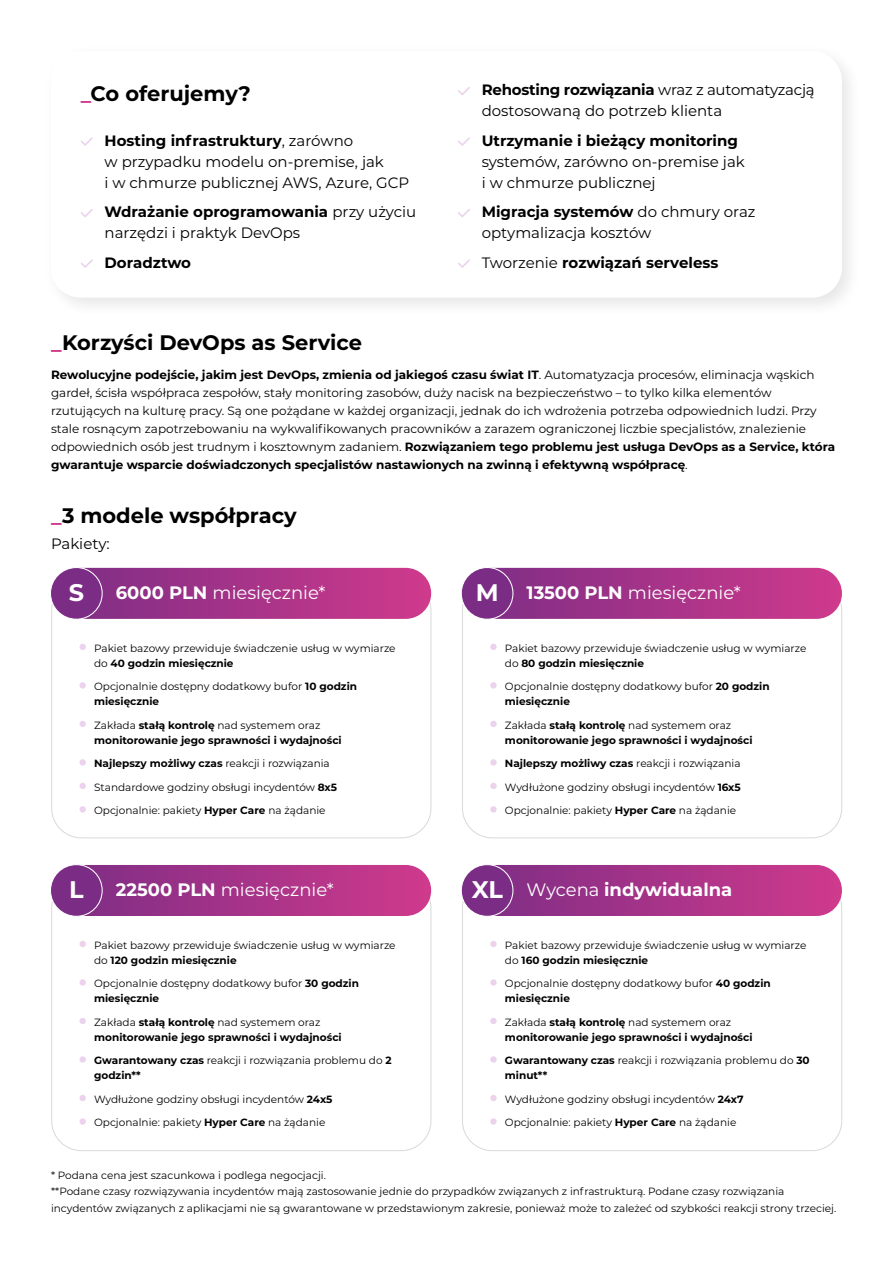
<style>
.page{position:relative;width:893px;height:1263px;background:#fff}
.page>*{position:absolute;margin:0;border:0;box-sizing:border-box;transform-origin:0 0}
.t1{font:700 24px "Montserrat";color:#fff}
.t2{font:700 21px "Montserrat";color:#000}
.t3{font:18px "Montserrat";color:#fff}
.t4{font:700 18px "Montserrat";color:#fff}
.t5{font:15px/21px "Montserrat";color:#000}
.t6{font:700 15px "Montserrat";color:#000}
.t7{font:12px/18px "Montserrat";color:#000}
.t8{font:10.5px/15px "Montserrat";color:#000}
.t9{font:700 10.5px/15px "Montserrat";color:#000}
.s1{color:#d03a8c}
.s2{font-weight:700}
.s3{font-weight:400}
</style>
<div class="page">
<div style="left:43px;top:43px;width:819px;height:275px;background:#000;opacity:.1"></div>
<div style="left:51px;top:51px;width:791px;height:247px;background:#fff;border-radius:30px"></div>
<svg style="left:458px;top:87px;width:12px;height:8px"></svg>
<svg style="left:458px;top:137px;width:12px;height:9px"></svg>
<svg style="left:458px;top:209px;width:12px;height:8px"></svg>
<svg style="left:458px;top:259px;width:12px;height:9px"></svg>
<svg style="left:80px;top:644px;width:6px;height:6px"></svg>
<svg style="left:80px;top:682px;width:6px;height:6px"></svg>
<svg style="left:80px;top:721px;width:6px;height:6px"></svg>
<svg style="left:80px;top:759px;width:6px;height:6px"></svg>
<svg style="left:80px;top:783px;width:6px;height:6px"></svg>
<div style="left:80px;top:806px;width:6px;height:7px;background:#ecd3ed;border-radius:50%"></div>
<svg style="left:80px;top:941px;width:6px;height:6px"></svg>
<div style="left:80px;top:979px;width:6px;height:7px;background:#ecd3ed;border-radius:50%"></div>
<svg style="left:80px;top:1018px;width:6px;height:6px"></svg>
<div style="left:80px;top:1056px;width:6px;height:7px;background:#ecd3ed;border-radius:50%"></div>
<svg style="left:80px;top:1095px;width:6px;height:6px"></svg>
<div style="left:80px;top:1118px;width:6px;height:7px;background:#ecd3ed;border-radius:50%"></div>
<div style="left:490px;top:644px;width:7px;height:6px;background:#ecd3ed;border-radius:50%"></div>
<div style="left:490px;top:682px;width:7px;height:6px;background:#ecd3ed;border-radius:50%"></div>
<div style="left:490px;top:721px;width:7px;height:6px;background:#ecd3ed;border-radius:50%"></div>
<div style="left:490px;top:759px;width:7px;height:6px;background:#ecd3ed;border-radius:50%"></div>
<div style="left:490px;top:783px;width:7px;height:6px;background:#ecd3ed;border-radius:50%"></div>
<div style="left:490px;top:806px;width:7px;height:7px;background:#ecd3ed;border-radius:50%"></div>
<div style="left:490px;top:941px;width:7px;height:6px;background:#ecd3ed;border-radius:50%"></div>
<div style="left:490px;top:979px;width:7px;height:7px;background:#ecd3ed;border-radius:50%"></div>
<div style="left:490px;top:1018px;width:7px;height:6px;background:#ecd3ed;border-radius:50%"></div>
<div style="left:490px;top:1056px;width:7px;height:7px;background:#ecd3ed;border-radius:50%"></div>
<div style="left:490px;top:1095px;width:7px;height:6px;background:#ecd3ed;border-radius:50%"></div>
<div style="left:490px;top:1118px;width:7px;height:7px;background:#ecd3ed;border-radius:50%"></div>
<svg style="left:81px;top:137px;width:12px;height:9px"></svg>
<svg style="left:81px;top:209px;width:12px;height:8px"></svg>
<svg style="left:81px;top:259px;width:12px;height:9px"></svg>
<div style="left:51px;top:568px;width:380px;height:51px;background:linear-gradient(to right,#81388b,#cc3589);border-radius:26px"></div>
<div style="left:51px;top:865px;width:380px;height:51px;background:linear-gradient(to right,#833a8d,#cc3489);border-radius:26px"></div>
<div style="left:462px;top:568px;width:380px;height:51px;background:linear-gradient(to right,#81378b,#cc368a);border-radius:26px"></div>
<div style="left:462px;top:865px;width:380px;height:51px;background:linear-gradient(to right,#823a8c,#cc3589);border-radius:26px"></div>
<div style="left:50px;top:567px;width:52px;height:52px;background:#7b2d85;border-radius:50%"></div>
<div style="left:50px;top:567px;width:53px;height:53px;border:1px solid #fff;border-radius:50%"></div>
<div style="left:50px;top:865px;width:52px;height:51px;background:#7b2d85;border-radius:50%"></div>
<div style="left:50px;top:864px;width:53px;height:53px;border:1px solid #fff;border-radius:50%"></div>
<div style="left:461px;top:567px;width:52px;height:52px;background:#7b2d85;border-radius:50%"></div>
<div style="left:461px;top:567px;width:52px;height:53px;border:1px solid #fff;border-radius:50%"></div>
<div style="left:461px;top:865px;width:52px;height:51px;background:#7b2d85;border-radius:50%"></div>
<div style="left:461px;top:864px;width:52px;height:53px;border:1px solid #fff;border-radius:50%"></div>
<h2 class="t2" style="left:81px;top:79px;width:172px"><span class="s1">_</span>Co oferujemy?</h2>
<h3 class="t5" style="left:482px;top:79px;width:335px"><span class="s2">Rehosting rozwiązania</span> wraz z automatyzacją dostosowaną do potrzeb klienta</h3>
<h3 class="t6" style="left:482px;top:130px;width:258px">Utrzymanie i bieżący monitoring</h3>
<h3 class="t5" style="left:482px;top:150px;width:265px">systemów, zarówno on-premise jak i w chmurze publicznej</h3>
<h3 class="t5" style="left:482px;top:201px;width:275px"><span class="s2">Migracja systemów</span> do chmury oraz optymalizacja kosztów</h3>
<h3 class="t6" style="left:482px;top:252px;width:238px"><span class="s3">Tworzenie</span> rozwiązań serveless</h3>
<h3 class="t5" style="left:105px;top:129px;width:306px"><span class="s2">Hosting infrastruktury</span>, zarówno<br>w przypadku modelu on-premise, jak<br>i w chmurze publicznej AWS, Azure, GCP</h3>
<h3 class="t5" style="left:105px;top:201px;width:313px"><span class="s2">Wdrażanie oprogramowania</span> przy użyciu narzędzi i praktyk DevOps</h3>
<h3 class="t6" style="left:105px;top:252px;width:88px">Doradztwo</h3>
<h2 class="t2" style="left:51px;top:328px;width:313px"><span class="s1">_</span>Korzyści DevOps as Service</h2>
<p class="t7" style="left:51px;top:365px;width:786px"><span class="s2">Rewolucyjne podejście, jakim jest DevOps, zmienia od jakiegoś czasu świat IT</span>. Automatyzacja procesów, eliminacja wąskich gardeł, ścisła współpraca zespołów, stały monitoring zasobów, duży nacisk na bezpieczeństwo – to tylko kilka elementów rzutujących na kulturę pracy. Są one pożądane w każdej organizacji, jednak do ich wdrożenia potrzeba odpowiednich ludzi. Przy stale rosnącym zapotrzebowaniu na wykwalifikowanych pracowników a zarazem ograniczonej liczbie specjalistów, znalezienie odpowiednich osób jest trudnym i kosztownym zadaniem. <span class="s2">Rozwiązaniem tego problemu jest usługa DevOps as a Service, która gwarantuje wsparcie doświadczonych specjalistów nastawionych na zwinną i efektywną współpracę</span>.</p>
<h2 class="t2" style="left:51px;top:501px;width:247px"><span class="s1">_</span>3 modele współpracy</h2>
<h3 class="t5" style="left:51px;top:533px;width:60px">Pakiety:</h3>
<h1 class="t1" style="left:69px;top:575px;width:17px">S</h1>
<h3 class="t3" style="left:116px;top:580px;width:211px"><span class="s2">6000 PLN</span> miesięcznie*</h3>
<h1 class="t1" style="left:476px;top:575px;width:24px">M</h1>
<h3 class="t3" style="left:527px;top:580px;width:216px"><span class="s2">13500 PLN</span> miesięcznie*</h3>
<p class="t8" style="left:94px;top:640px;width:303px">Pakiet bazowy przewiduje świadczenie usług w wymiarze do <span class="s2">40 godzin miesięcznie</span></p>
<p class="t8" style="left:94px;top:678px;width:264px">Opcjonalnie dostępny dodatkowy bufor <span class="s2">10 godzin miesięcznie</span></p>
<p class="t9" style="left:94px;top:717px;width:249px"><span class="s3">Zakłada</span> stałą kontrolę <span class="s3">nad systemem oraz </span>monitorowanie jego sprawności i wydajności</p>
<p class="t9" style="left:94px;top:755px;width:237px">Najlepszy możliwy czas <span class="s3">reakcji i rozwiązania</span></p>
<p class="t8" style="left:94px;top:779px;width:244px">Standardowe godziny obsługi incydentów <span class="s2">8x5</span></p>
<p class="t8" style="left:94px;top:802px;width:233px">Opcjonalnie: pakiety <span class="s2">Hyper Care</span> na żądanie</p>
<p class="t8" style="left:505px;top:640px;width:303px">Pakiet bazowy przewiduje świadczenie usług w wymiarze do <span class="s2">80 godzin miesięcznie</span></p>
<p class="t8" style="left:505px;top:678px;width:266px">Opcjonalnie dostępny dodatkowy bufor <span class="s2">20 godzin miesięcznie</span></p>
<p class="t9" style="left:505px;top:717px;width:249px"><span class="s3">Zakłada</span> stałą kontrolę <span class="s3">nad systemem oraz </span>monitorowanie jego sprawności i wydajności</p>
<p class="t9" style="left:505px;top:755px;width:237px">Najlepszy możliwy czas <span class="s3">reakcji i rozwiązania</span></p>
<p class="t8" style="left:505px;top:779px;width:237px">Wydłużone godziny obsługi incydentów <span class="s2">16x5</span></p>
<p class="t8" style="left:505px;top:802px;width:233px">Opcjonalnie: pakiety <span class="s2">Hyper Care</span> na żądanie</p>
<h1 class="t1" style="left:69px;top:872px;width:16px">L</h1>
<h3 class="t3" style="left:116px;top:877px;width:219px"><span class="s2">22500 PLN</span> miesięcznie*</h3>
<h1 class="t1" style="left:472px;top:872px;width:33px">XL</h1>
<h3 class="t4" style="left:527px;top:877px;width:207px"><span class="s3">Wycena</span> indywidualna</h3>
<p class="t8" style="left:94px;top:937px;width:303px">Pakiet bazowy przewiduje świadczenie usług w wymiarze do <span class="s2">120 godzin miesięcznie</span></p>
<p class="t8" style="left:94px;top:975px;width:266px">Opcjonalnie dostępny dodatkowy bufor <span class="s2">30 godzin miesięcznie</span></p>
<p class="t9" style="left:94px;top:1014px;width:249px"><span class="s3">Zakłada</span> stałą kontrolę <span class="s3">nad systemem oraz </span>monitorowanie jego sprawności i wydajności</p>
<p class="t8" style="left:94px;top:1052px;width:299px"><span class="s2">Gwarantowany czas</span> reakcji i rozwiązania problemu do <span class="s2">2 godzin**</span></p>
<p class="t8" style="left:94px;top:1091px;width:240px">Wydłużone godziny obsługi incydentów <span class="s2">24x5</span></p>
<p class="t8" style="left:94px;top:1114px;width:233px">Opcjonalnie: pakiety <span class="s2">Hyper Care</span> na żądanie</p>
<p class="t8" style="left:505px;top:937px;width:303px">Pakiet bazowy przewiduje świadczenie usług w wymiarze do <span class="s2">160 godzin miesięcznie</span></p>
<p class="t8" style="left:505px;top:975px;width:267px">Opcjonalnie dostępny dodatkowy bufor <span class="s2">40 godzin miesięcznie</span></p>
<p class="t9" style="left:505px;top:1014px;width:249px"><span class="s3">Zakłada</span> stałą kontrolę <span class="s3">nad systemem oraz </span>monitorowanie jego sprawności i wydajności</p>
<p class="t8" style="left:505px;top:1052px;width:306px"><span class="s2">Gwarantowany czas</span> reakcji i rozwiązania problemu do <span class="s2">30 minut**</span></p>
<p class="t8" style="left:505px;top:1091px;width:240px">Wydłużone godziny obsługi incydentów <span class="s2">24x7</span></p>
<p class="t8" style="left:505px;top:1114px;width:233px">Opcjonalnie: pakiety <span class="s2">Hyper Care</span> na żądanie</p>
<p class="t8" style="left:51px;top:1166px;width:787px;line-height:16.5px">* Podana cena jest szacunkowa i podlega negocjacji.<br>**Podane czasy rozwiązywania incydentów mają zastosowanie jednie do przypadków związanych z infrastrukturą. Podane czasy rozwiązania incydentów związanych z aplikacjami nie są gwarantowane w przedstawionym zakresie, ponieważ może to zależeć od szybkości reakcji strony trzeciej.</p>
</div>
